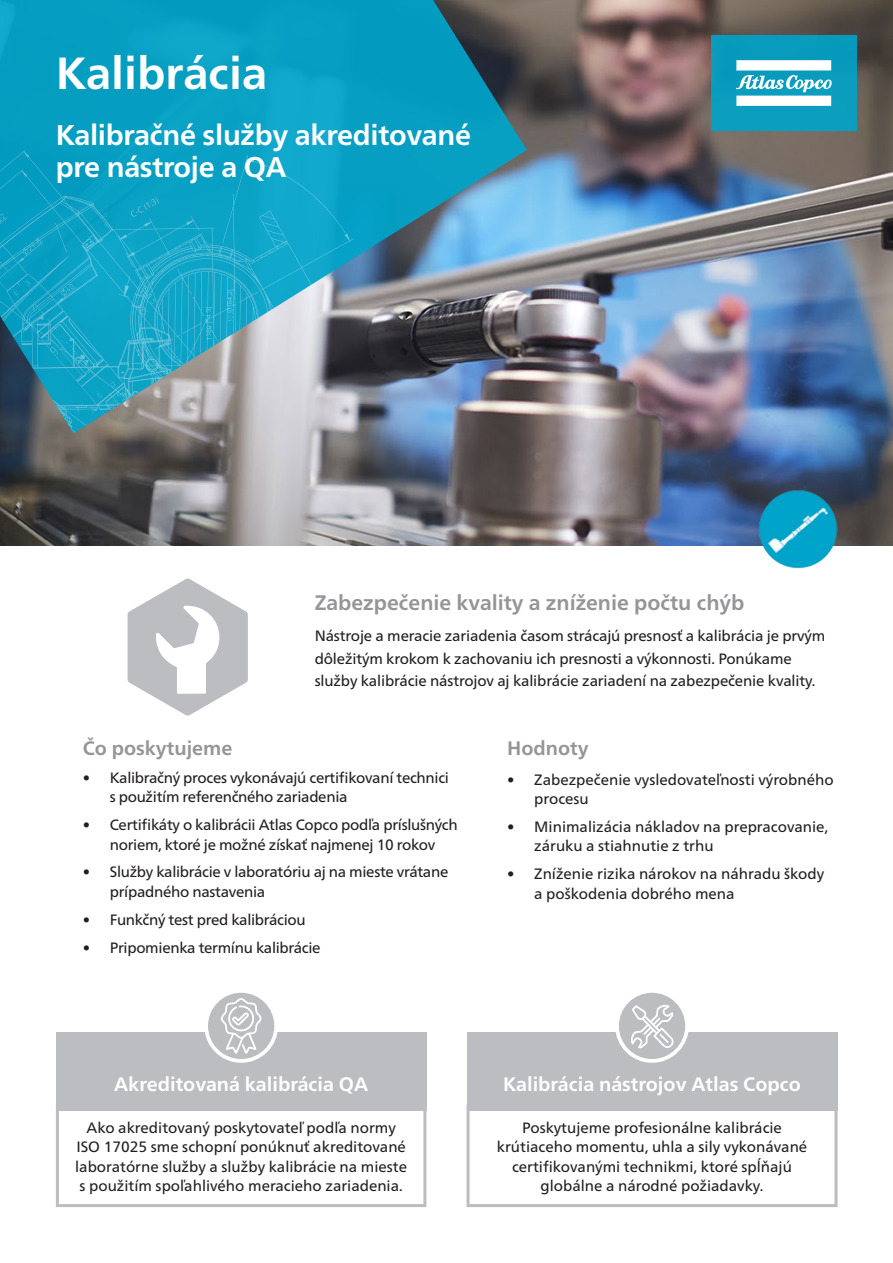
<style>
.page{position:relative;width:893px;height:1263px;background:#fff}
.page>*{position:absolute;margin:0;border:0;box-sizing:border-box;transform-origin:0 0}
.Headline_-_Blue_Edge{font:700 45px "Neue Frutiger World";color:#fff}
.Subheadline__-_Blue_Edge{font:700 28.5px/31.5px "Neue Frutiger World";letter-spacing:-.01em;color:#fff}
.Subheadline__-_Blue_Edge-2{font:700 21px "Neue Frutiger World";color:#939598}
.Subheadline__-_Blue_Edge-3{font:700 19.5px "Neue Frutiger World";color:#fff}
.Subheadline__-_Blue_Edge-4{font:700 19.5px "Neue Frutiger World";color:#939598}
.Intro_-_Blue_Edge{font:15px/19.5px "Neue Frutiger World";letter-spacing:-.01em;color:#231f20}
.Subheadline__-_Blue_Edge-5{font:15px/19.5px "Neue Frutiger World";color:#231f20;text-align:center}
</style>
<div class="page">
<img style="left:0;top:0;width:893px;height:545px">
<svg style="left:0;top:0;width:527px;height:433px;background:#2c90ac"></svg>
<svg style="left:22px;top:413px;width:201px;height:20px;background:#798484"></svg>
<svg style="left:0;top:150px;width:354px;height:263px;background:#449fb6"></svg>
<svg style="left:0;top:203px;width:344px;height:136px;background:#25a8c7"></svg>
<img style="left:96px;top:371px;width:29px;height:22px">
<img style="left:149px;top:300px;width:3px;height:65px">
<img style="left:209px;top:312px;width:24px;height:24px">
<img style="left:33px;top:301px;width:36px;height:44px">
<img style="left:8px;top:272px;width:24px;height:29px">
<div style="left:711px;top:35px;width:146px;height:96px;background:#0a9cbe"></div>
<svg style="left:736px;top:60px;width:96px;height:46px"></svg>
<img style="left:759px;top:489px;width:78px;height:79px">
<div style="left:56px;top:1032px;width:370px;height:79px;background:#bcbdc0"></div>
<div style="left:56px;top:1104px;width:370px;height:103px;border:3px solid #bcbdc0"></div>
<div style="left:467px;top:1032px;width:370px;height:79px;background:#bcbdc0"></div>
<div style="left:467px;top:1104px;width:370px;height:103px;border:3px solid #bcbdc0"></div>
<div style="left:615px;top:989px;width:74px;height:74px;background:#fff;border-radius:50%"></div>
<div style="left:619px;top:993px;width:66px;height:66px;background:#bcbdc0;border-radius:50%"></div>
<svg style="left:631px;top:1005px;width:43px;height:43px"></svg>
<div style="left:204px;top:989px;width:74px;height:74px;background:#fff;border-radius:50%"></div>
<div style="left:208px;top:993px;width:66px;height:66px;background:#bcbdc0;border-radius:50%"></div>
<svg style="left:221px;top:998px;width:41px;height:55px"></svg>
<svg style="left:128px;top:578px;width:120px;height:138px"></svg>
<p class="Headline_-_Blue_Edge" style="left:56px;top:34px;width:213px">Kalibrácia</p>
<p class="Subheadline__-_Blue_Edge" style="left:56px;top:119px;width:417px">Kalibračné služby akreditované pre nástroje a QA</p>
<p class="Subheadline__-_Blue_Edge-4" style="left:83px;top:731px;width:151px">Čo poskytujeme</p>
<p class="Subheadline__-_Blue_Edge-2" style="left:315px;top:585px;width:431px">Zabezpečenie kvality a zníženie počtu chýb</p>
<p class="Intro_-_Blue_Edge" style="left:315px;top:625px;width:512px;line-height:22.5px">Nástroje a meracie zariadenia časom strácajú presnosť a kalibrácia je prvým dôležitým krokom k zachovaniu ich presnosti a výkonnosti. Ponúkame služby kalibrácie nástrojov aj kalibrácie zariadení na zabezpečenie kvality.</p>
<p class="Subheadline__-_Blue_Edge-4" style="left:507px;top:731px;width:83px">Hodnoty</p>
<p class="Intro_-_Blue_Edge" style="left:110px;top:768px;width:341px;text-indent:-27px">• Kalibračný proces vykonávajú certifikovaní technici s použitím referenčného zariadenia</p>
<p class="Intro_-_Blue_Edge" style="left:83px;top:815px;width:377px;text-align:center">• Certifikáty o kalibrácii Atlas Copco podľa príslušných noriem, ktoré je možné získať najmenej 10 rokov</p>
<p class="Intro_-_Blue_Edge" style="left:110px;top:863px;width:340px;text-indent:-27px">• Služby kalibrácie v laboratóriu aj na mieste vrátane prípadného nastavenia</p>
<p class="Intro_-_Blue_Edge" style="left:83px;top:910px;width:225px">• Funkčný test pred kalibráciou</p>
<p class="Intro_-_Blue_Edge" style="left:83px;top:938px;width:239px">• Pripomienka termínu kalibrácie</p>
<p class="Intro_-_Blue_Edge" style="left:534px;top:770px;width:301px;text-indent:-27px">• Zabezpečenie vysledovateľnosti výrobného procesu</p>
<p class="Intro_-_Blue_Edge" style="left:534px;top:817px;width:295px;text-indent:-27px">• Minimalizácia nákladov na prepracovanie, záruku a stiahnutie z trhu</p>
<p class="Intro_-_Blue_Edge" style="left:534px;top:864px;width:291px;text-indent:-27px">• Zníženie rizika nárokov na náhradu škody a poškodenia dobrého mena</p>
<p class="Subheadline__-_Blue_Edge-3" style="left:114px;top:1067px;width:256px">Akreditovaná kalibrácia QA</p>
<p class="Subheadline__-_Blue_Edge-5" style="left:75px;top:1118px;width:333px">Ako akreditovaný poskytovateľ podľa normy ISO 17025 sme schopní ponúknuť akreditované laboratórne služby a služby kalibrácie na mieste s použitím spoľahlivého meracieho zariadenia.</p>
<p class="Subheadline__-_Blue_Edge-3" style="left:503px;top:1067px;width:299px">Kalibrácia nástrojov Atlas Copco</p>
<p class="Subheadline__-_Blue_Edge-5" style="left:497px;top:1118px;width:312px">Poskytujeme profesionálne kalibrácie krútiaceho momentu, uhla a sily vykonávané certifikovanými technikmi, ktoré spĺňajú globálne a národné požiadavky.</p>
</div>
